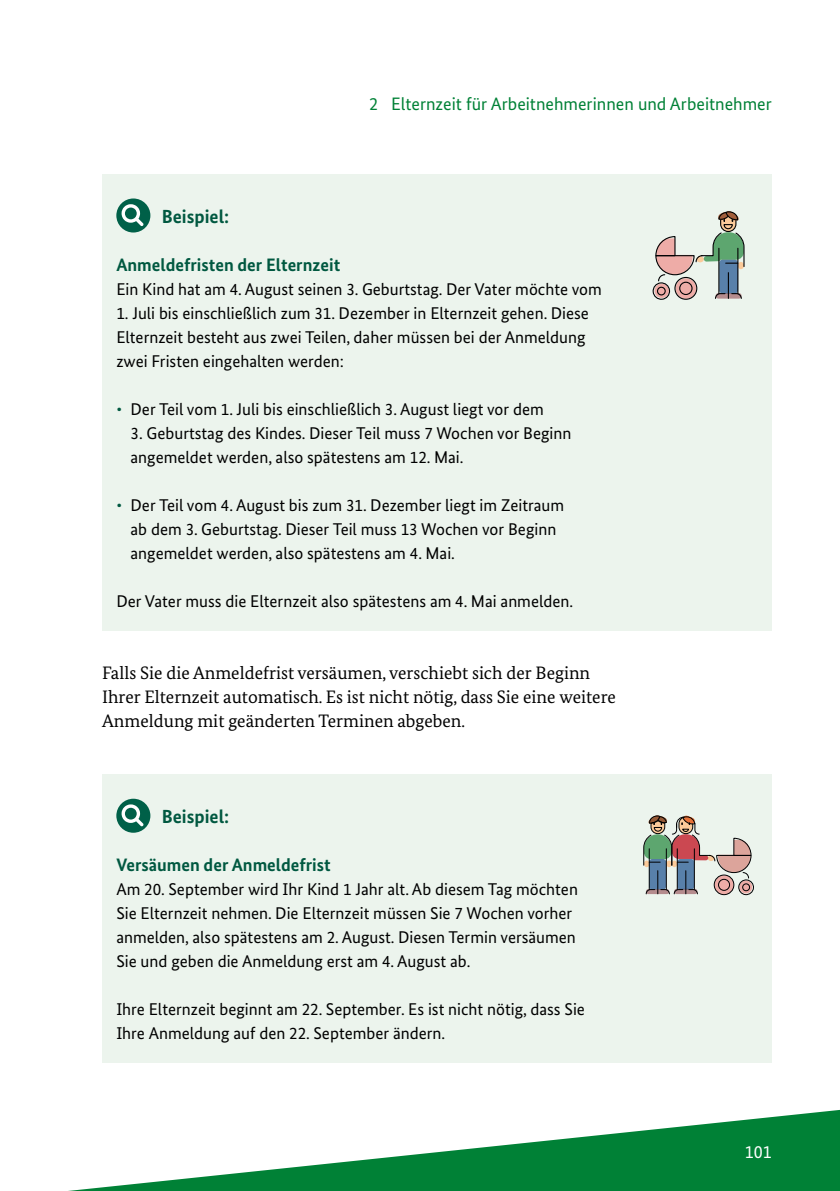
<style>
.page{position:relative;width:840px;height:1191px;background:#fff}
.page>*{position:absolute;margin:0;border:0;box-sizing:border-box;transform-origin:0 0}
.C-B-box_B-04-HL4_Example_9_5{font:700 19px "Bundes Sans";color:#005840}
.D-Body_D-01_1-P-Fließtext{font:18px/24px "Bundes Serif";color:#000}
.C-B-box_B-04-HL4_Example_9_5-2{font:700 18px "Bundes Sans";color:#005840}
.t1{font:18px "Bundes Sans";color:#008136}
.t2{font:18px "Bundes Sans";color:#fff}
.C-B-box_B-05-P-Body_Example{font:17px/24px "Bundes Sans";color:#000}
.C-B-box_B-05-P-Body_Example_mA{font:17px/24px "Bundes Sans";color:#000}
.s1{color:#005840}
</style>
<div class="page">
<svg style="left:68px;top:1110px;width:771px;height:81px"></svg>
<div style="left:102px;top:174px;width:669px;height:457px;background:#ecf4ed"></div>
<div style="left:102px;top:774px;width:669px;height:288px;background:#ecf4ed"></div>
<div style="left:116px;top:198px;width:34px;height:34px;background:#006048;border-radius:50%"></div>
<svg style="left:121px;top:204px;width:22px;height:22px"></svg>
<div style="left:674px;top:277px;width:23px;height:23px;border:1px solid #000002;border-radius:50%"></div>
<div style="left:652px;top:282px;width:18px;height:18px;border:1px solid #000002;border-radius:50%"></div>
<svg style="left:654px;top:211px;width:90px;height:88px"></svg>
<div style="left:116px;top:798px;width:34px;height:34px;background:#006048;border-radius:50%"></div>
<svg style="left:121px;top:804px;width:22px;height:22px"></svg>
<div style="left:737px;top:879px;width:16px;height:16px;border:1px solid #000002;border-radius:50%"></div>
<svg style="left:643px;top:815px;width:108px;height:80px"></svg>
<p class="t1" style="left:369px;top:93px;width:404px">2 Elternzeit für Arbeitnehmerinnen und Arbeitnehmer</p>
<h4 class="C-B-box_B-04-HL4_Example_9_5" style="left:162px;top:204px;width:69px">Beispiel:</h4>
<h4 class="C-B-box_B-04-HL4_Example_9_5-2" style="left:116px;top:253px;width:225px">Anmeldefristen der Elternzeit</h4>
<p class="C-B-box_B-05-P-Body_Example" style="left:116px;top:276px;width:487px">Ein Kind hat am 4. August seinen 3. Geburtstag. Der Vater möchte vom</p>
<p class="C-B-box_B-05-P-Body_Example" style="left:116px;top:300px;width:474px">1. Juli bis einschließlich zum 31. Dezember in Elternzeit gehen. Diese<br>Elternzeit besteht aus zwei Teilen, daher müssen bei der Anmeldung zwei Fristen eingehalten werden:</p>
<p class="C-B-box_B-05-P-Body_Example" style="left:116px;top:396px;width:428px"><span class="s1">•</span> Der Teil vom 1. Juli bis einschließlich 3. August liegt vor dem</p>
<p class="C-B-box_B-05-P-Body_Example" style="left:130px;top:420px;width:442px">3. Geburtstag des Kindes. Dieser Teil muss 7 Wochen vor Beginn angemeldet werden, also spätestens am 12. Mai.</p>
<p class="C-B-box_B-05-P-Body_Example" style="left:130px;top:492px;width:435px;text-indent:-14px"><span class="s1">•</span> Der Teil vom 4. August bis zum 31. Dezember liegt im Zeitraum ab dem 3. Geburtstag. Dieser Teil muss 13 Wochen vor Beginn angemeldet werden, also spätestens am 4. Mai.</p>
<p class="C-B-box_B-05-P-Body_Example_mA" style="left:116px;top:588px;width:458px">Der Vater muss die Elternzeit also spätestens am 4. Mai anmelden.</p>
<p class="D-Body_D-01_1-P-Fließtext" style="left:102px;top:660px;width:515px">Falls Sie die Anmeldefrist versäumen, verschiebt sich der Beginn<br>Ihrer Elternzeit automatisch. Es ist nicht nötig, dass Sie eine weitere<br>Anmeldung mit geänderten Terminen abgeben.</p>
<h4 class="C-B-box_B-04-HL4_Example_9_5" style="left:162px;top:804px;width:69px">Beispiel:</h4>
<h4 class="C-B-box_B-04-HL4_Example_9_5-2" style="left:116px;top:853px;width:216px">Versäumen der Anmeldefrist</h4>
<p class="C-B-box_B-05-P-Body_Example" style="left:116px;top:876px;width:463px">Am 20. September wird Ihr Kind 1 Jahr alt. Ab diesem Tag möchten Sie Elternzeit nehmen. Die Elternzeit müssen Sie 7 Wochen vorher anmelden, also spätestens am 2. August. Diesen Termin versäumen Sie und geben die Anmeldung erst am 4. August ab.</p>
<p class="C-B-box_B-05-P-Body_Example_mA" style="left:116px;top:996px;width:470px">Ihre Elternzeit beginnt am 22. September. Es ist nicht nötig, dass Sie<br>Ihre Anmeldung auf den 22. September ändern.</p>
<p class="t2" style="left:744px;top:1141px;width:28px">101</p>
</div>
